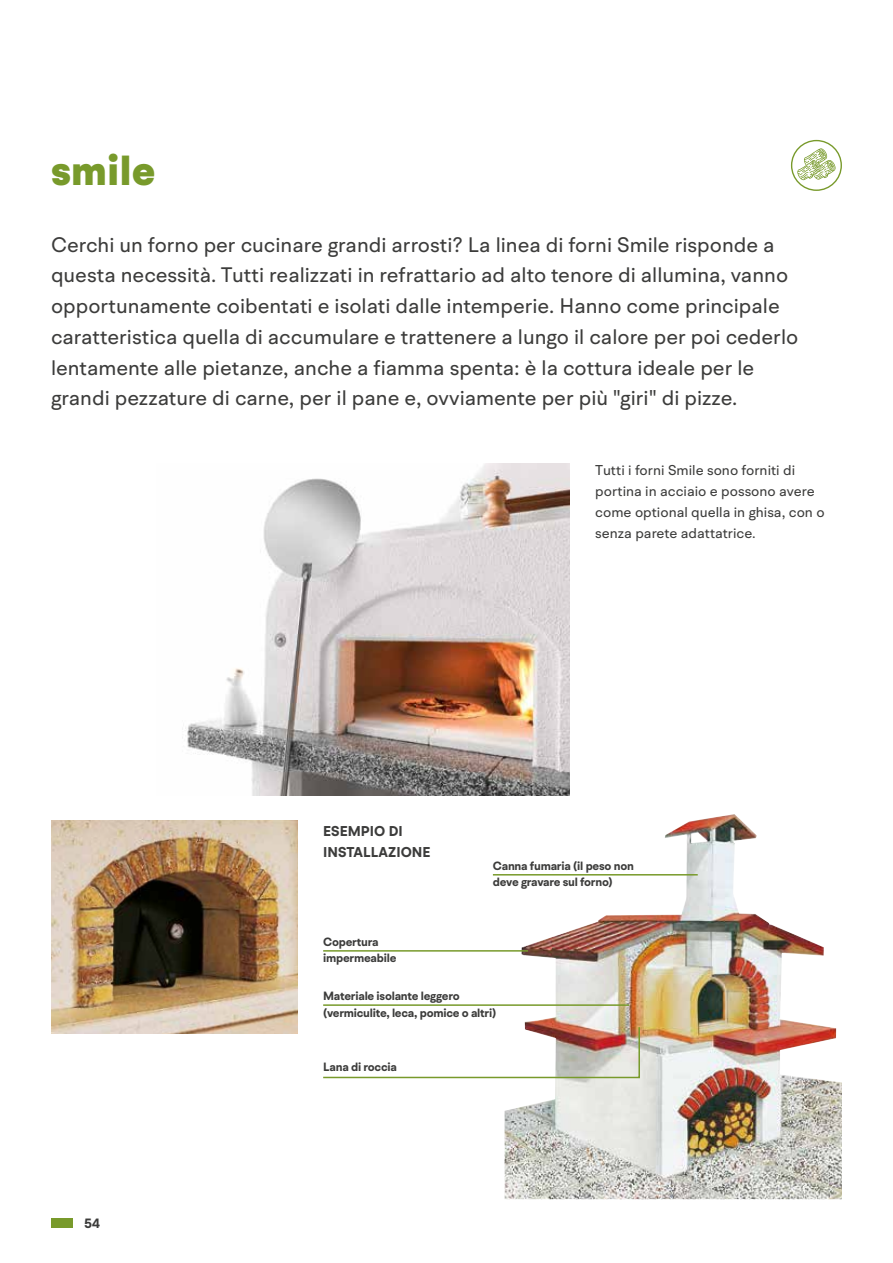
<style>
.page{position:relative;width:893px;height:1263px;background:#fff}
.page>*{position:absolute;margin:0;border:0;box-sizing:border-box;transform-origin:0 0}
.t1{font:900 42px "BR Hendrix";letter-spacing:.01em;color:#789a2b}
.t2{font:21px/30.8px "BR Hendrix";color:#3c3c3b}
.t3{font:14.25px/21px "BR Hendrix";color:#3c3c3b}
.t4{font:700 14.25px/21px "BR Hendrix";color:#3c3c3b}
.t5{font:700 13.5px "BR Hendrix";color:#3c3c3b}
.t6{font:700 12px/16.5px "BR Hendrix";letter-spacing:-.02em;color:#3c3c3b}
</style>
<div class="page">
<img style="left:505px;top:814px;width:337px;height:385px">
<hr style="left:323px;top:1004px;width:306px;height:2px;background:#789a2b">
<svg style="left:323px;top:1026px;width:318px;height:53px"></svg>
<hr style="left:323px;top:950px;width:205px;height:2px;background:#789a2b">
<img style="left:182px;top:463px;width:388px;height:332px">
<img style="left:51px;top:821px;width:247px;height:212px">
<div style="left:791px;top:140px;width:51px;height:51px;border:1px solid #789a2b;border-radius:50%"></div>
<svg style="left:797px;top:148px;width:39px;height:32px"></svg>
<hr style="left:493px;top:874px;width:205px;height:1px;background:#789a2b">
<div style="left:51px;top:1218px;width:21px;height:10px;background:#789a2b"></div>
<h1 class="t1" style="left:51px;top:144px;width:106px">smile</h1>
<p class="t2" style="left:51px;top:229px;width:749px">Cerchi un forno per cucinare grandi arrosti? La linea di forni Smile risponde a questa necessità. Tutti realizzati in refrattario ad alto tenore di allumina, vanno opportunamente coibentati e isolati dalle intemperie. Hanno come principale caratteristica quella di accumulare e trattenere a lungo il calore per poi cederlo lentamente alle pietanze, anche a fiamma spenta: è la cottura ideale per le grandi pezzature di carne, per il pane e, ovviamente per più "giri" di pizze.</p>
<p class="t3" style="left:595px;top:460px;width:231px">Tutti i forni Smile sono forniti di portina in acciaio e possono avere come optional quella in ghisa, con o senza parete adattatrice.</p>
<p class="t4" style="left:323px;top:821px;width:109px">ESEMPIO DI<br>INSTALLAZIONE</p>
<p class="t6" style="left:493px;top:857px;width:143px">Canna fumaria (il peso non deve gravare sul forno)</p>
<p class="t6" style="left:323px;top:933px;width:75px">Copertura impermeabile</p>
<p class="t6" style="left:323px;top:988px;width:175px">Materiale isolante leggero (vermiculite, leca, pomice o altri)</p>
<p class="t5" style="left:84px;top:1215px;width:17px">54</p>
<p class="t6" style="left:323px;top:1059px;width:75px">Lana di roccia</p>
</div>
